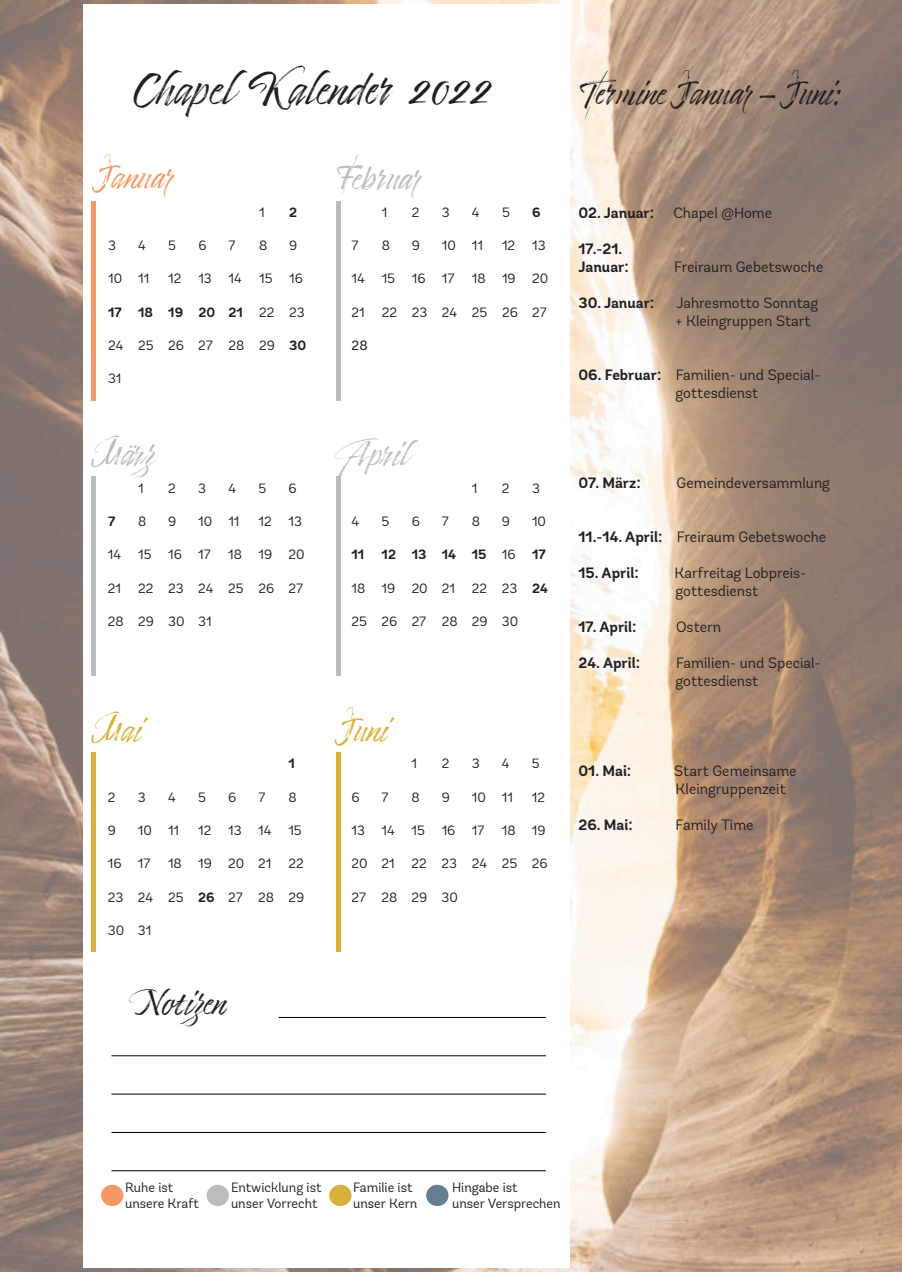
<style>
.page{position:relative;width:902px;height:1272px;background:#fff}
.page>*{position:absolute;margin:0;border:0;box-sizing:border-box;transform-origin:0 0}
.t1{font:40.5px "Timberline";color:#231f20}
.t2{font:30px "Timberline";color:#231f20}
.t3{font:30px "Timberline";color:#bbbdbd}
.t4{font:30px "Timberline";color:#d9b03b}
.t5{font:30px "Timberline";color:#f49966}
.t6{font:15px/18px "Andes Rounded";color:#231f20}
.t7{font:700 15px/18px "Andes Rounded";color:#231f20}
.t8{font:13.5px/16.2px "Andes Rounded";color:#231f20}
.t9{font:700 13.5px "Andes Rounded";color:#231f20}
.t10{font:13.5px "Andes Rounded";color:#231f20}
.s1{font-weight:400}
.s2{font-weight:700}
</style>
<div class="page">
<img style="left:0;top:0;width:901px;height:1271px">
<div style="left:84px;top:4px;width:486px;height:1263px;background:#fff"></div>
<hr style="left:279px;top:1017px;width:267px;height:1px;background:#000">
<hr style="left:111px;top:1055px;width:435px;height:1px;background:#000">
<hr style="left:111px;top:1093px;width:435px;height:1px;background:#000">
<hr style="left:111px;top:1131px;width:435px;height:1px;background:#000">
<hr style="left:111px;top:1170px;width:435px;height:1px;background:#000">
<div style="left:101px;top:1184px;width:22px;height:21px;background:#f49966;border-radius:50%"></div>
<div style="left:206px;top:1184px;width:23px;height:21px;background:#bbbdbd;border-radius:50%"></div>
<div style="left:329px;top:1184px;width:22px;height:21px;background:#d9b03b;border-radius:50%"></div>
<div style="left:426px;top:1184px;width:22px;height:21px;background:#64808f;border-radius:50%"></div>
<div style="left:91px;top:201px;width:5px;height:199px;background:#f49966"></div>
<div style="left:336px;top:201px;width:5px;height:199px;background:#bbbdbd"></div>
<div style="left:91px;top:476px;width:5px;height:200px;background:#bbbdbd"></div>
<div style="left:336px;top:476px;width:5px;height:200px;background:#bbbdbd"></div>
<div style="left:91px;top:752px;width:5px;height:200px;background:#d9b03b"></div>
<div style="left:336px;top:752px;width:5px;height:200px;background:#d9b03b"></div>
<h1 class="t1" style="left:135px;top:66px;width:358px">Chapel Kalender 2022</h1>
<h2 class="t5" style="left:94px;top:160px;width:83px">Januar</h2>
<h2 class="t3" style="left:336px;top:161px;width:88px">Februar</h2>
<p class="t8" style="left:259px;top:204px;width:7px">1</p>
<p class="t9" style="left:289px;top:204px;width:9px">2</p>
<p class="t8" style="left:108px;top:237px;width:9px">3</p>
<p class="t8" style="left:138px;top:237px;width:9px">4</p>
<p class="t8" style="left:168px;top:237px;width:9px">5</p>
<p class="t8" style="left:198px;top:237px;width:10px">6</p>
<p class="t8" style="left:228px;top:237px;width:8px">7</p>
<p class="t8" style="left:259px;top:237px;width:10px">8</p>
<p class="t8" style="left:289px;top:237px;width:10px">9</p>
<p class="t8" style="left:108px;top:271px;width:43px">10 11</p>
<p class="t8" style="left:168px;top:271px;width:75px">12 13 14</p>
<p class="t8" style="left:259px;top:271px;width:45px">15 16</p>
<p class="t9" style="left:108px;top:304px;width:198px">17 18 19 20 21 <span class="s1">22 23</span></p>
<p class="t8" style="left:108px;top:337px;width:200px">24 25 26 27 28 29 <span class="s2">30</span></p>
<p class="t8" style="left:108px;top:370px;width:15px">31</p>
<p class="t8" style="left:381px;top:204px;width:7px">1</p>
<p class="t8" style="left:412px;top:204px;width:9px">2</p>
<p class="t8" style="left:442px;top:204px;width:9px">3</p>
<p class="t8" style="left:472px;top:204px;width:9px">4</p>
<p class="t8" style="left:502px;top:204px;width:9px">5</p>
<p class="t9" style="left:532px;top:204px;width:10px">6</p>
<p class="t8" style="left:351px;top:237px;width:8px">7</p>
<p class="t8" style="left:381px;top:237px;width:10px">8</p>
<p class="t8" style="left:412px;top:237px;width:10px">9</p>
<p class="t8" style="left:442px;top:237px;width:43px">10 11</p>
<p class="t8" style="left:502px;top:237px;width:45px">12 13</p>
<p class="t8" style="left:351px;top:271px;width:104px">14 15 16 17</p>
<p class="t8" style="left:472px;top:271px;width:78px">18 19 20</p>
<p class="t8" style="left:351px;top:304px;width:196px">21 22 23 24 25 26 27</p>
<p class="t10" style="left:351px;top:337px;width:18px">28</p>
<h2 class="t3" style="left:91px;top:437px;width:65px">März</h2>
<h2 class="t3" style="left:335px;top:437px;width:75px">April</h2>
<p class="t8" style="left:138px;top:480px;width:7px">1</p>
<p class="t8" style="left:168px;top:480px;width:9px">2</p>
<p class="t8" style="left:198px;top:480px;width:9px">3</p>
<p class="t8" style="left:228px;top:480px;width:9px">4</p>
<p class="t8" style="left:258px;top:480px;width:9px">5</p>
<p class="t8" style="left:288px;top:480px;width:10px">6</p>
<p class="t8" style="left:472px;top:480px;width:7px">1</p>
<p class="t8" style="left:502px;top:480px;width:9px">2</p>
<p class="t8" style="left:532px;top:480px;width:9px">3</p>
<p class="t9" style="left:108px;top:513px;width:9px">7</p>
<p class="t8" style="left:138px;top:513px;width:10px">8</p>
<p class="t8" style="left:168px;top:513px;width:10px">9</p>
<p class="t8" style="left:198px;top:513px;width:43px">10 11</p>
<p class="t8" style="left:258px;top:513px;width:45px">12 13</p>
<p class="t8" style="left:108px;top:546px;width:104px">14 15 16 17</p>
<p class="t8" style="left:228px;top:546px;width:78px">18 19 20</p>
<p class="t8" style="left:108px;top:579px;width:196px">21 22 23 24 25 26 27</p>
<p class="t8" style="left:108px;top:613px;width:105px">28 29 30 31</p>
<p class="t8" style="left:351px;top:513px;width:9px">4</p>
<p class="t8" style="left:381px;top:513px;width:9px">5</p>
<p class="t8" style="left:411px;top:513px;width:10px">6</p>
<p class="t8" style="left:442px;top:513px;width:8px">7</p>
<p class="t8" style="left:472px;top:513px;width:10px">8</p>
<p class="t8" style="left:502px;top:513px;width:10px">9</p>
<p class="t8" style="left:532px;top:513px;width:16px">10</p>
<p class="t9" style="left:351px;top:546px;width:14px">11</p>
<p class="t9" style="left:381px;top:546px;width:166px">12 13 14 15 <span class="s1">16</span> 17</p>
<p class="t8" style="left:351px;top:579px;width:198px">18 19 20 21 22 23 <span class="s2">24</span></p>
<p class="t8" style="left:351px;top:613px;width:168px">25 26 27 28 29 30</p>
<h2 class="t4" style="left:91px;top:712px;width:52px">Mai</h2>
<h2 class="t4" style="left:336px;top:712px;width:53px">Juni</h2>
<p class="t9" style="left:288px;top:755px;width:8px">1</p>
<p class="t8" style="left:411px;top:755px;width:7px">1</p>
<p class="t8" style="left:441px;top:755px;width:9px">2</p>
<p class="t8" style="left:471px;top:755px;width:9px">3</p>
<p class="t8" style="left:502px;top:755px;width:9px">4</p>
<p class="t8" style="left:532px;top:755px;width:9px">5</p>
<p class="t8" style="left:108px;top:789px;width:9px">2</p>
<p class="t8" style="left:138px;top:789px;width:9px">3</p>
<p class="t8" style="left:168px;top:789px;width:9px">4</p>
<p class="t8" style="left:198px;top:789px;width:9px">5</p>
<p class="t8" style="left:228px;top:789px;width:10px">6</p>
<p class="t8" style="left:258px;top:789px;width:8px">7</p>
<p class="t8" style="left:288px;top:789px;width:10px">8</p>
<p class="t8" style="left:108px;top:822px;width:10px">9</p>
<p class="t8" style="left:138px;top:822px;width:43px">10 11</p>
<p class="t8" style="left:198px;top:822px;width:105px">12 13 14 15</p>
<p class="t8" style="left:108px;top:855px;width:44px">16 17</p>
<p class="t8" style="left:168px;top:855px;width:137px">18 19 20 21 22</p>
<p class="t8" style="left:108px;top:888px;width:198px">23 24 25 <span class="s2">26</span> 27 28 29</p>
<p class="t8" style="left:108px;top:922px;width:45px">30 31</p>
<h2 class="t2" style="left:135px;top:986px;width:93px">Notizen</h2>
<p class="t8" style="left:351px;top:788px;width:10px">6</p>
<p class="t8" style="left:381px;top:788px;width:8px">7</p>
<p class="t8" style="left:411px;top:788px;width:10px">8</p>
<p class="t8" style="left:441px;top:788px;width:10px">9</p>
<p class="t8" style="left:471px;top:788px;width:43px">10 11</p>
<p class="t8" style="left:532px;top:788px;width:15px">12</p>
<p class="t8" style="left:351px;top:822px;width:134px">13 14 15 16 17</p>
<p class="t8" style="left:502px;top:822px;width:45px">18 19</p>
<p class="t8" style="left:351px;top:855px;width:198px">20 21 22 23 24 25 26</p>
<p class="t8" style="left:351px;top:888px;width:108px">27 28 29 30</p>
<h2 class="t2" style="left:578px;top:76px;width:263px">Termine Januar - Juni:</h2>
<p class="t7" style="left:578px;top:204px;width:77px">02. Januar:</p>
<p class="t6" style="left:673px;top:203px;width:100px">Chapel @Home</p>
<p class="t7" style="left:578px;top:240px;width:52px">17.-21.<br>Januar:</p>
<p class="t6" style="left:674px;top:257px;width:151px">Freiraum Gebetswoche</p>
<p class="t7" style="left:578px;top:294px;width:77px">30. Januar:</p>
<p class="t6" style="left:675px;top:293px;width:144px">Jahresmotto Sonntag + Kleingruppen Start</p>
<p class="t6" style="left:675px;top:365px;width:146px;text-indent:-97px"><span class="s2">06. Februar:</span> Familien- und Special&shy;gottesdienst</p>
<p class="t7" style="left:578px;top:474px;width:64px">07. März:</p>
<p class="t6" style="left:676px;top:473px;width:155px">Gemeindeversammlung</p>
<p class="t6" style="left:578px;top:527px;width:249px"><span class="s2">11.-14. April:</span> Freiraum Gebetswoche</p>
<p class="t7" style="left:578px;top:564px;width:62px">15. April:</p>
<p class="t6" style="left:674px;top:563px;width:133px">Karfreitag Lobpreis&shy;gottesdienst</p>
<p class="t7" style="left:578px;top:618px;width:60px">17. April:</p>
<p class="t6" style="left:676px;top:617px;width:47px">Ostern</p>
<p class="t7" style="left:578px;top:654px;width:63px">24. April:</p>
<p class="t6" style="left:675px;top:653px;width:147px">Familien- und Special&shy;gottesdienst</p>
<p class="t7" style="left:578px;top:762px;width:54px">01. Mai:</p>
<p class="t6" style="left:674px;top:761px;width:124px">Start Gemeinsame<br>Kleingruppenzeit</p>
<p class="t7" style="left:578px;top:816px;width:56px">26. Mai:</p>
<p class="t6" style="left:675px;top:815px;width:79px">Family Time</p>
<p class="t8" style="left:125px;top:1178px;width:75px">Ruhe ist unsere Kraft</p>
<p class="t8" style="left:231px;top:1178px;width:92px">Entwicklung ist unser Vorrecht</p>
<p class="t8" style="left:353px;top:1178px;width:66px">Familie ist unser Kern</p>
<p class="t8" style="left:452px;top:1178px;width:110px">Hingabe ist<br>unser Versprechen</p>
</div>
